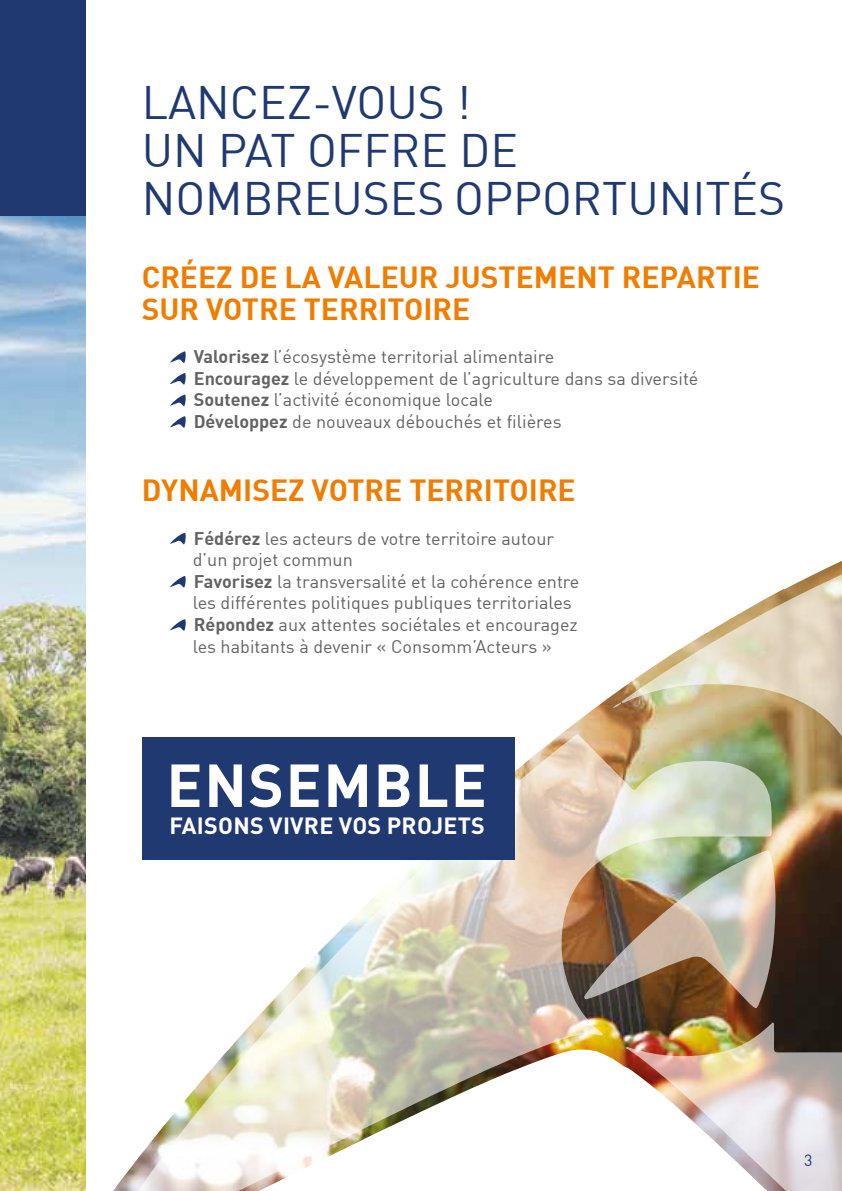
<style>
.page{position:relative;width:842px;height:1191px;background:#fff}
.page>*{position:absolute;margin:0;border:0;box-sizing:border-box;transform-origin:0 0}
.t1{font:700 59.8px "DIN Pro";letter-spacing:.03em;color:#fff}
.t2{font:46px/48px "DIN";color:#203a71}
.t3{font:700 30px/32px "DIN";color:#ef7d00}
.t4{font:700 23.2px "DIN Pro";letter-spacing:.01em;color:#fff}
.t5{font:18px/21.6px "DIN";color:#646363}
.t6{font:16px "DIN";color:#203a71}
.s1{font-weight:700}
</style>
<div class="page">
<svg style="left:170px;top:351px;width:16px;height:12px"></svg>
<svg style="left:170px;top:373px;width:16px;height:12px"></svg>
<svg style="left:170px;top:394px;width:16px;height:12px"></svg>
<svg style="left:170px;top:416px;width:16px;height:12px"></svg>
<svg style="left:170px;top:532px;width:16px;height:12px"></svg>
<img style="left:0;top:215px;width:85px;height:976px">
<svg style="left:113px;top:733px;width:509px;height:458px"></svg>
<img style="left:622px;top:565px;width:220px;height:626px">
<img style="left:584px;top:850px;width:191px;height:159px">
<svg style="left:609px;top:701px;width:14px;height:10px"></svg>
<div style="left:142px;top:737px;width:373px;height:123px;background:#203a71"></div>
<div style="left:0;top:0;width:85px;height:215px;background:#203a71"></div>
<h2 class="t2" style="left:142px;top:78px;width:645px">LANCEZ-VOUS !<br>UN PAT OFFRE DE<br>NOMBREUSES OPPORTUNITÉS</h2>
<h3 class="t3" style="left:142px;top:260px;width:620px">CRÉEZ DE LA VALEUR JUSTEMENT REPARTIE<br>SUR VOTRE TERRITOIRE</h3>
<p class="t5" style="left:194px;top:345px;width:506px"><span class="s1">Valorisez</span> l’écosystème territorial alimentaire<br><span class="s1">Encouragez</span> le développement de l’agriculture dans sa diversité <span class="s1">Soutenez</span> l’activité économique locale<br><span class="s1">Développez</span> de nouveaux débouchés et filières</p>
<h3 class="t3" style="left:142px;top:473px;width:436px">DYNAMISEZ VOTRE TERRITOIRE</h3>
<p class="t5" style="left:193px;top:527px;width:388px"><span class="s1">Fédérez</span> les acteurs de votre territoire autour d’un projet commun<br><span class="s1">Favorisez</span> la transversalité et la cohérence entre les différentes politiques publiques territoriales <span class="s1">Répondez</span> aux attentes sociétales et encouragez les habitants à devenir « Consomm’Acteurs »</p>
<h1 class="t1" style="left:166px;top:744px;width:322px">ENSEMBLE</h1>
<p class="t4" style="left:169px;top:809px;width:317px">FAISONS VIVRE VOS PROJETS</p>
<p class="t6" style="left:804px;top:1149px;width:10px">3</p>
</div>
